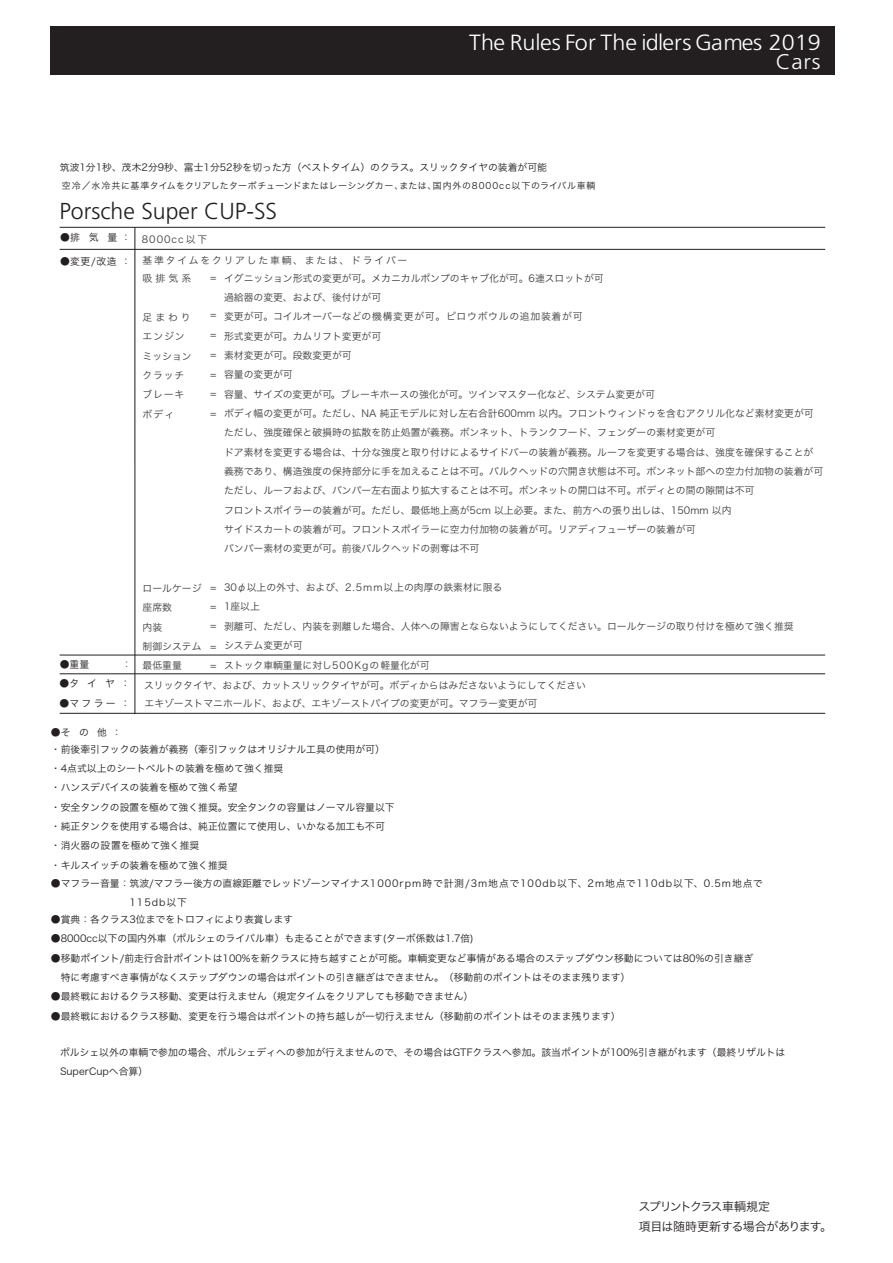
<style>
.page{position:relative;width:893px;height:1263px;background:#fff}
.page>*{position:absolute;margin:0;border:0;box-sizing:border-box;transform-origin:0 0}
.t1{font:300 23.1px "Frutiger";color:#231f20}
.t2{font:300 22.05px "Frutiger";color:#fff;scale:1.06 1}
.t3{font:300 21.15px "Frutiger";color:#fff;scale:1.06 1}
.t4{font:12px/19.5px "Hira Kaku Pro W3";letter-spacing:-.055em;color:#231f20}
.t5{font:9.75px/19.4px "Hira Kaku Pro W3";color:#3e3e3f}
.t6{font:9.75px/19.4px "Hira Kaku Pro W3";color:#231f20}
.t7{font:9.75px "Hira Kaku Pro W3";letter-spacing:.075em;color:#231f20}
.t8{font:9.75px/19.4px "Hira Kaku Pro W3";letter-spacing:.08em;color:#3e3e3f}
.t9{font:9.75px "Hira Kaku Pro W3";letter-spacing:.1em;color:#3e3e3f}
.t10{font:9px "Hira Kaku Pro W3";letter-spacing:.05em;color:#231f20}
.s1{color:#231f20}
</style>
<div class="page">
<hr style="left:135px;top:227px;width:1px;height:487px;background:#231f20">
<hr style="left:60px;top:227px;width:765px;height:1px;background:#231f20">
<hr style="left:60px;top:249px;width:765px;height:1px;background:#231f20">
<hr style="left:60px;top:655px;width:765px;height:1px;background:#231f20">
<hr style="left:60px;top:713px;width:765px;height:1px;background:#231f20">
<hr style="left:60px;top:673px;width:765px;height:1px;background:#231f20">
<div style="left:51px;top:27px;width:784px;height:48px;background:#231f20"></div>
<h2 class="t2" style="left:469px;top:30px;width:333px">The Rules For The idlers Games 2019</h2>
<h3 class="t3" style="left:776px;top:50px;width:44px">Cars</h3>
<p class="t6" style="left:60px;top:157px;width:489px">筑波1分1秒、茂木2分9秒、富士1分52秒を切った方（ベストタイム）のクラス。スリックタイヤの装着が可能</p>
<p class="t10" style="left:62px;top:178px;width:535px">空冷／水冷共に基準タイムをクリアしたターボチューンドまたはレーシングカー、または、国内外の8000cc以下のライバル車輌</p>
<h1 class="t1" style="left:59px;top:198px;width:219px">Porsche Super CUP-SS</h1>
<p class="t6" style="left:60px;top:227px;width:72px">●排気量 ：</p>
<p class="t6" style="left:60px;top:251px;width:72px">●変更/改造 ：</p>
<p class="t5" style="left:60px;top:654px;width:74px"><span class="s1">●重量</span>　　　：</p>
<p class="t6" style="left:60px;top:673px;width:72px">●タイヤ ：</p>
<p class="t6" style="left:60px;top:693px;width:72px">●マフラー ：</p>
<p class="t6" style="left:51px;top:722px;width:72px">●その他 ：</p>
<p class="t9" style="left:142px;top:230px;width:67px">8000cc以下</p>
<p class="t5" style="left:224px;top:251px;width:381px;line-height:17.2px;text-indent:-81px">基準タイムをクリアした車輌、または、ドライバー<br>イグニッション形式の変更が可。メカニカルポンプのキャブ化が可。6連スロットが可</p>
<p class="t5" style="left:224px;top:287px;width:601px">過給器の変更、および、後付けが可<br>変更が可。コイルオーバーなどの機構変更が可。ピロウボウルの追加装着が可<br>形式変更が可。カムリフト変更が可<br>素材変更が可。段数変更が可<br>容量の変更が可<br>容量、サイズの変更が可。ブレーキホースの強化が可。ツインマスター化など、システム変更が可<br>ボディ幅の変更が可。ただし、NA 純正モデルに対し左右合計600mm 以内。フロントウィンドゥを含むアクリル化など素材変更が可ただし、強度確保と破損時の拡散を防止処置が義務。ボンネット、トランクフード、フェンダーの素材変更が可<br>ドア素材を変更する場合は、十分な強度と取り付けによるサイドバーの装着が義務。ルーフを変更する場合は、強度を確保することが義務であり、構造強度の保持部分に手を加えることは不可。バルクヘッドの穴開き状態は不可。ボンネット部への空力付加物の装着が可ただし、ルーフおよび、バンパー左右面より拡大することは不可。ボンネットの開口は不可。ボディとの間の隙間は不可<br>フロントスポイラーの装着が可。ただし、最低地上高が5cm 以上必要。また、前方への張り出しは、150mm 以内<br>サイドスカートの装着が可。フロントスポイラーに空力付加物の装着が可。リアディフューザーの装着が可<br>バンパー素材の変更が可。前後バルクヘッドの剥奪は不可</p>
<p class="t5" style="left:224px;top:577px;width:571px">30φ以上の外寸、および、2.5mm以上の肉厚の鉄素材に限る<br>1座以上<br>剥離可、ただし、内装を剥離した場合、人体への障害とならないようにしてください。ロールケージの取り付けを極めて強く推奨システム変更が可<br>ストック車輌重量に対し500Kgの軽量化が可</p>
<p class="t5" style="left:143px;top:268px;width:50px">吸排気系</p>
<p class="t8" style="left:143px;top:307px;width:51px">足まわりエンジンミッションクラッチブレーキボディ</p>
<p class="t5" style="left:210px;top:267px;width:8px">=</p>
<p class="t5" style="left:210px;top:304px;width:8px;line-height:20px;text-align:justify">= = =</p>
<p class="t5" style="left:210px;top:364px;width:8px">=</p>
<p class="t5" style="left:210px;top:383px;width:8px;line-height:19.8px">= =</p>
<p class="t5" style="left:143px;top:578px;width:60px">ロールケージ座席数<br>内装<br>制御システム最低重量</p>
<p class="t5" style="left:210px;top:577px;width:8px">=</p>
<p class="t5" style="left:210px;top:596px;width:8px">=</p>
<p class="t5" style="left:210px;top:615px;width:8px">=</p>
<p class="t5" style="left:210px;top:636px;width:8px">=</p>
<p class="t5" style="left:210px;top:655px;width:8px">=</p>
<p class="t5" style="left:144px;top:674px;width:443px">スリックタイヤ、および、カットスリックタイヤが可。ボディからはみださないようにしてください</p>
<p class="t5" style="left:144px;top:693px;width:394px">エキゾーストマニホールド、および、エキゾーストパイプの変更が可。マフラー変更が可</p>
<p class="t6" style="left:51px;top:739px;width:345px">・前後牽引フックの装着が義務（牽引フックはオリジナル工具の使用が可）・4点式以上のシートベルトの装着を極めて強く推奨<br>・ハンスデバイスの装着を極めて強く希望<br>・安全タンクの設置を極めて強く推奨。安全タンクの容量はノーマル容量以下・純正タンクを使用する場合は、純正位置にて使用し、いかなる加工も不可・消火器の設置を極めて強く推奨<br>・キルスイッチの装着を極めて強く推奨</p>
<p class="t7" style="left:51px;top:875px;width:713px">●マフラー音量：筑波/マフラー後方の直線距離でレッドゾーンマイナス1000rpm時で計測/3m地点で100db以下、2m地点で110db以下、0.5m地点で</p>
<p class="t6" style="left:51px;top:909px;width:244px">●賞典：各クラス3位までをトロフィにより表賞します</p>
<p class="t6" style="left:51px;top:928px;width:424px">●8000cc以下の国内外車（ポルシェのライバル車）も走ることができます(ターボ係数は1.7倍)</p>
<p class="t6" style="left:51px;top:947px;width:704px">●移動ポイント/前走行合計ポイントは100%を新クラスに持ち越すことが可能。車輌変更など事情がある場合のステップダウン移動については80%の引き継ぎ　特に考慮すべき事情がなくステップダウンの場合はポイントの引き継ぎはできません。（移動前のポイントはそのまま残ります）</p>
<p class="t6" style="left:51px;top:986px;width:424px">●最終戦におけるクラス移動、変更は行えません（規定タイムをクリアしても移動できません）</p>
<p class="t6" style="left:51px;top:1006px;width:571px">●最終戦におけるクラス移動、変更を行う場合はポイントの持ち越しが一切行えません（移動前のポイントはそのまま残ります）</p>
<p class="t6" style="left:60px;top:1042px;width:727px">ポルシェ以外の車輌で参加の場合、ポルシェディへの参加が行えませんので、その場合はGTFクラスへ参加。該当ポイントが100%引き継がれます（最終リザルトは<br>SuperCupへ合算）</p>
<p class="t4" style="left:638px;top:1196px;width:195px">スプリントクラス車輌規定<br>項目は随時更新する場合があります。</p>
</div>
